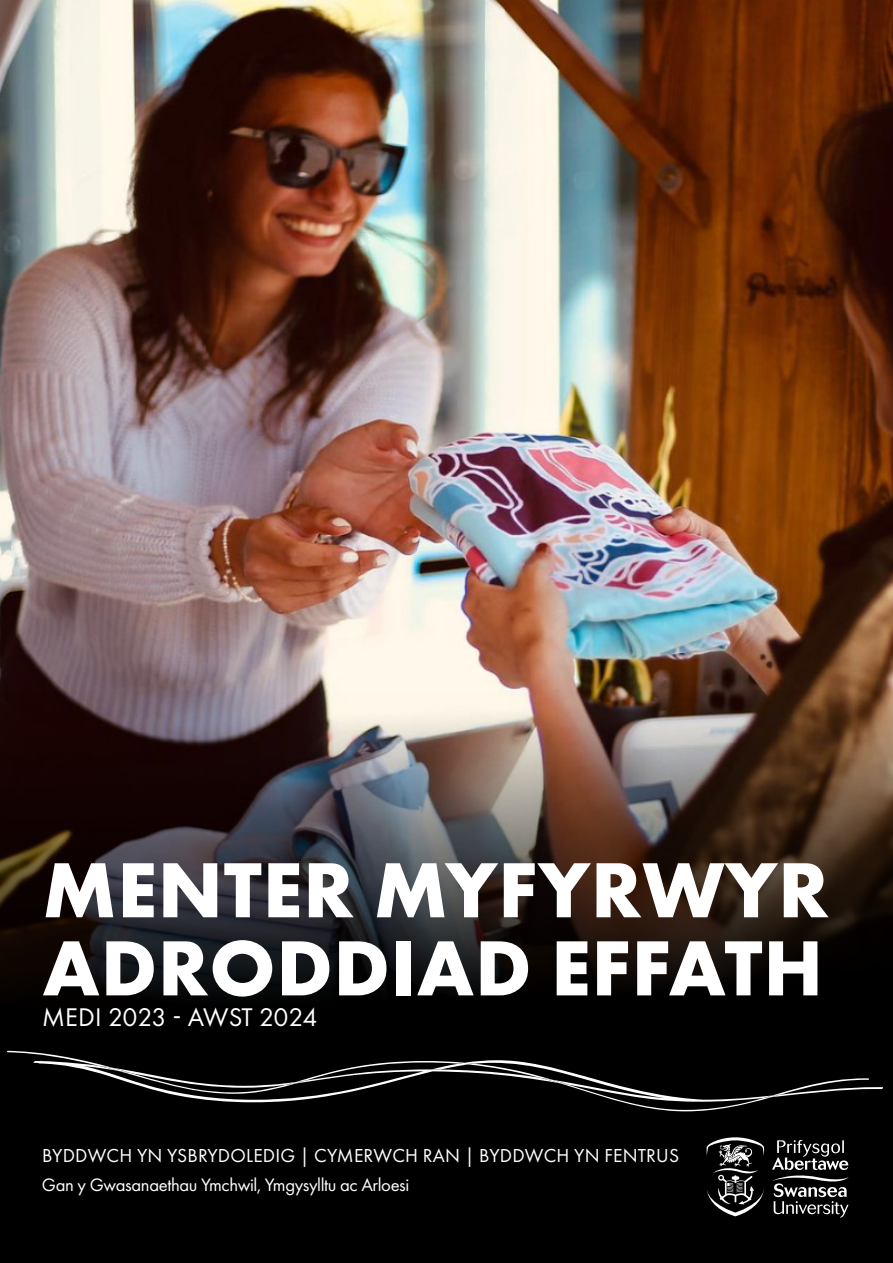
<style>
.page{position:relative;width:893px;height:1263px;background:#fff}
.page>*{position:absolute;margin:0;border:0;box-sizing:border-box;transform-origin:0 0}
.t1{font:700 81px "Futura PT";letter-spacing:.01em;color:#fff}
.t2{font:26.55px "Futura PT";letter-spacing:-.01em;color:#fff}
.t3{font:19.5px "Futura PT";letter-spacing:.01em;color:#fff}
.t4{font:18.6px "Futura PT";letter-spacing:-.02em;color:#fff}
</style>
<div class="page">
<img style="left:0;top:0;width:893px;height:692px">
<img style="left:0;top:692px;width:893px;height:571px">
<svg style="left:706px;top:1137px;width:58px;height:79px;background:#383838"></svg>
<svg style="left:772px;top:1140px;width:77px;height:77px;background:#3d3d3d"></svg>
<svg style="left:7px;top:1051px;width:875px;height:60px;background:#131313"></svg>
<h1 class="t1" style="left:42px;top:838px;width:788px">MENTER MYFYRWYR</h1>
<h1 class="t1" style="left:42px;top:916px;width:782px">ADRODDIAD EFFATH</h1>
<h2 class="t2" style="left:42px;top:1001px;width:277px">MEDI 2023 - AWST 2024</h2>
<p class="t3" style="left:42px;top:1144px;width:639px">BYDDWCH YN YSBRYDOLEDIG | CYMERWCH RAN | BYDDWCH YN FENTRUS</p>
<p class="t4" style="left:42px;top:1174px;width:369px">Gan y Gwasanaethau Ymchwil, Ymgysylltu ac Arloesi</p>
</div>
